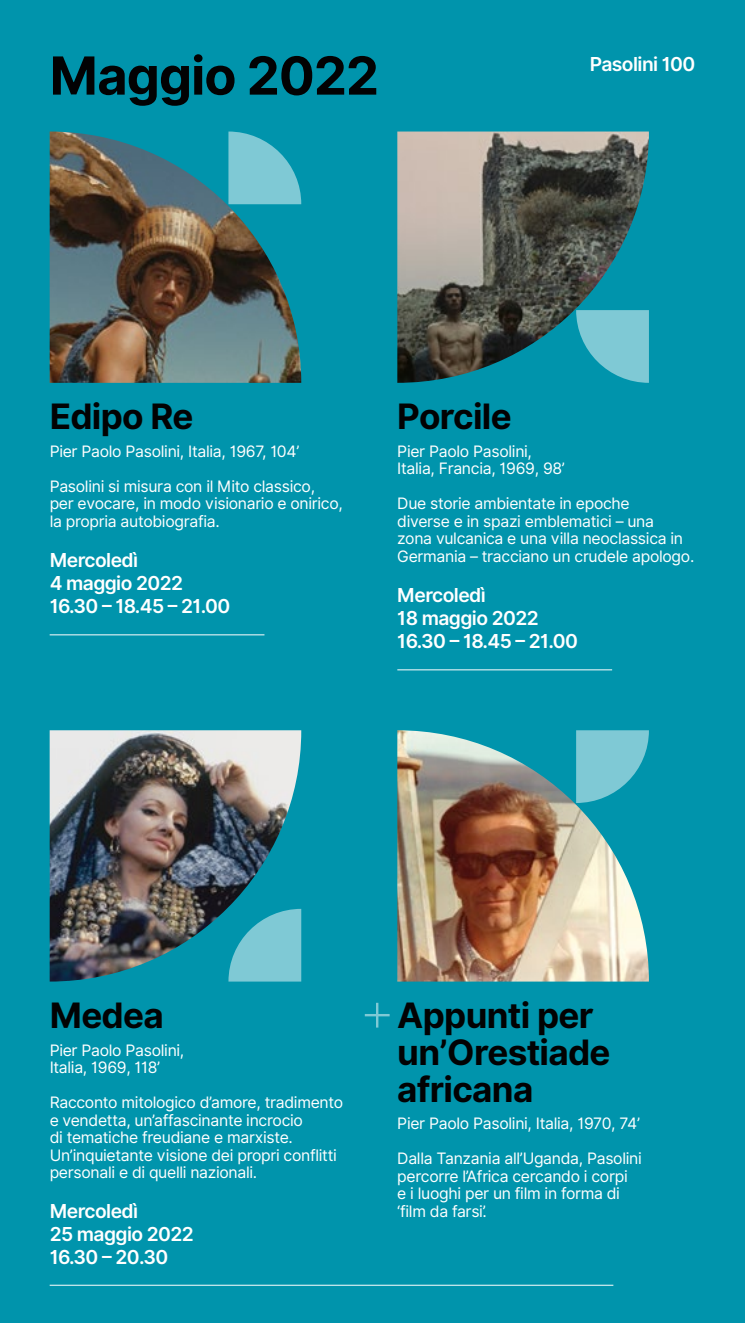
<style>
.page{position:relative;width:745px;height:1323px;background:#fff}
.page>*{position:absolute;margin:0;border:0;box-sizing:border-box;transform-origin:0 0}
.t1{font:700 52.5px "Inter";letter-spacing:-.02em;color:#020203}
.t2{font:700 35px/36.8px "Inter";letter-spacing:-.02em;color:#020203}
.t3{font:600 19.25px/22.8px "Inter";letter-spacing:-.03em;color:#fff}
.t4{font:15.75px/17.5px "Inter";letter-spacing:-.02em;color:#fff}
</style>
<div class="page">
<div style="left:0;top:0;width:744px;height:1323px;background:#0094ac"></div>
<img style="left:50px;top:132px;width:251px;height:251px">
<img style="left:397px;top:132px;width:251px;height:251px">
<img style="left:50px;top:730px;width:251px;height:252px">
<img style="left:397px;top:730px;width:251px;height:252px">
<hr style="left:50px;top:1285px;width:563px;height:1px;background:#fff">
<svg style="left:228px;top:132px;width:73px;height:72px"></svg>
<svg style="left:575px;top:310px;width:73px;height:73px"></svg>
<svg style="left:228px;top:909px;width:73px;height:73px"></svg>
<svg style="left:575px;top:730px;width:73px;height:73px"></svg>
<svg style="left:364px;top:1003px;width:25px;height:25px"></svg>
<hr style="left:50px;top:634px;width:214px;height:1px;background:#fff">
<hr style="left:397px;top:669px;width:214px;height:1px;background:#fff">
<h1 class="t1" style="left:50px;top:37px;width:330px">Maggio 2022</h1>
<p class="t3" style="left:589px;top:53px;width:107px">Pasolini 100</p>
<h2 class="t2" style="left:50px;top:399px;width:145px">Edipo Re</h2>
<p class="t4" style="left:50px;top:442px;width:251px">Pier Paolo Pasolini, Italia, 1967, 104’</p>
<p class="t4" style="left:50px;top:477px;width:294px">Pasolini si misura con il Mito classico, per evocare, in modo visionario e onirico, la propria autobiografia.</p>
<p class="t3" style="left:50px;top:549px;width:182px">Mercoledì<br>4 maggio 2022<br>16.30 – 18.45 – 21.00</p>
<h2 class="t2" style="left:397px;top:399px;width:116px">Porcile</h2>
<p class="t4" style="left:397px;top:442px;width:169px">Pier Paolo Pasolini,<br>Italia, Francia, 1969, 98’</p>
<p class="t4" style="left:397px;top:495px;width:298px">Due storie ambientate in epoche<br>diverse e in spazi emblematici – una<br>zona vulcanica e una villa neoclassica in Germania – tracciano un crudele apologo.</p>
<p class="t3" style="left:397px;top:584px;width:182px">Mercoledì<br>18 maggio 2022<br>16.30 – 18.45 – 21.00</p>
<h2 class="t2" style="left:50px;top:998px;width:115px">Medea</h2>
<p class="t4" style="left:50px;top:1041px;width:136px">Pier Paolo Pasolini,<br>Italia, 1969, 118’</p>
<p class="t4" style="left:50px;top:1094px;width:295px">Racconto mitologico d’amore, tradimento e vendetta, un’affascinante incrocio<br>di tematiche freudiane e marxiste.<br>Un’inquietante visione dei propri conflitti personali e di quelli nazionali.</p>
<p class="t3" style="left:50px;top:1200px;width:146px">Mercoledì<br>25 maggio 2022<br>16.30 – 20.30</p>
<h2 class="t2" style="left:397px;top:998px;width:214px">Appunti per un’Orestiade africana</h2>
<p class="t4" style="left:397px;top:1115px;width:244px">Pier Paolo Pasolini, Italia, 1970, 74’</p>
<p class="t4" style="left:397px;top:1150px;width:246px">Dalla Tanzania all’Uganda, Pasolini percorre l’Africa cercando i corpi<br>e i luoghi per un film in forma di ‘film da farsi’.</p>
</div>
